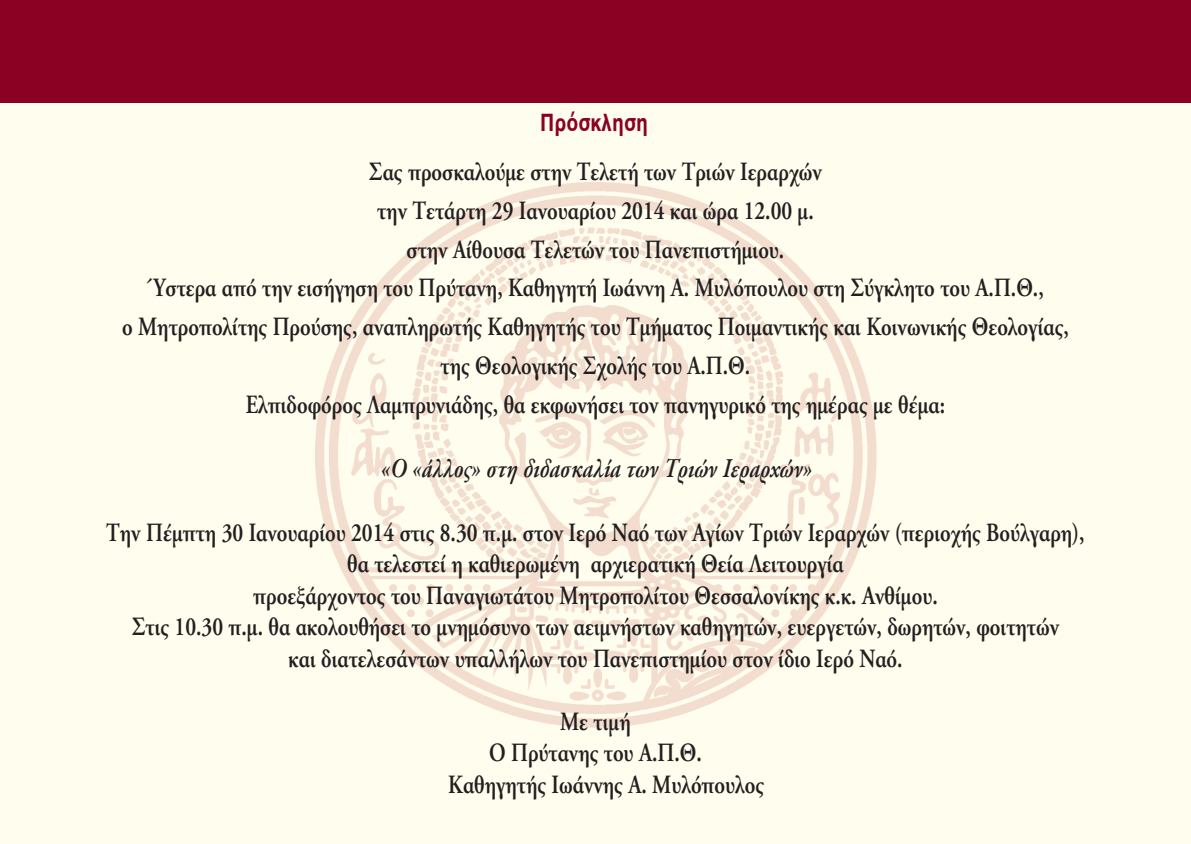
<style>
.page{position:relative;width:1191px;height:844px;background:#fff}
.page>*{position:absolute;margin:0;border:0;box-sizing:border-box;transform-origin:0 0}
.t1{font:italic 500 27.12px "CF Garamond";color:#231f20;scale:.8 1}
.t2{font:500 26.25px/39px "CF Garamond";color:#231f20;text-align:center;scale:.8 1}
.t3{font:700 24.5px "Helvetica";color:#8a0124;scale:.8 1}
</style>
<div class="page">
<div style="left:0;top:0;width:1191px;height:843px;background:#fffdee"></div>
<img style="left:316px;top:183px;width:560px;height:543px">
<div style="left:0;top:0;width:1191px;height:102px;background:#8a0124"></div>
<p class="t3" style="left:540px;top:112px;width:136px">Πρόσκληση</p>
<p class="t2" style="left:122px;top:152px;width:1184px">Σας προσκαλούμε στην Τελετή των Τριών Ιεραρχών<br>την Τετάρτη 29 Ιανουαρίου 2014 και ώρα 12.00 μ.<br>στην Αίθουσα Τελετών του Πανεπιστήμιου.<br>Ύστερα από την εισήγηση του Πρύτανη, Καθηγητή Ιωάννη Α. Μυλόπουλου στη Σύγκλητο του Α.Π.Θ.,<br>ο Μητροπολίτης Προύσης, αναπληρωτής Καθηγητής του Τμήματος Ποιμαντικής και Κοινωνικής Θεολογίας, της Θεολογικής Σχολής του Α.Π.Θ.<br>Ελπιδοφόρος Λαμπρυνιάδης, θα εκφωνήσει τον πανηγυρικό της ημέρας με θέμα:</p>
<p class="t1" style="left:380px;top:454px;width:541px">«Ο «άλλος» στη διδασκαλία των Τριών Ιεραρχών»</p>
<p class="t2" style="left:106px;top:517px;width:1224px;line-height:31.5px">Την Πέμπτη 30 Ιανουαρίου 2014 στις 8.30 π.μ. στον Ιερό Ναό των Αγίων Τριών Ιεραρχών (περιοχής Βούλγαρη), θα τελεστεί η καθιερωμένη αρχιερατική Θεία Λειτουργία<br>προεξάρχοντος του Παναγιωτάτου Μητροπολίτου Θεσσαλονίκης κ.κ. Ανθίμου.<br>Στις 10.30 π.μ. θα ακολουθήσει το μνημόσυνο των αειμνήστων καθηγητών, ευεργετών, δωρητών, φοιτητών<br>και διατελεσάντων υπαλλήλων του Πανεπιστημίου στον ίδιο Ιερό Ναό.</p>
<p class="t2" style="left:560px;top:702px;width:90px">Με τιμή</p>
<p class="t2" style="left:489px;top:733px;width:267px">Ο Πρύτανης του Α.Π.Θ.</p>
<p class="t2" style="left:448px;top:765px;width:396px">Καθηγητής Ιωάννης Α. Μυλόπουλος</p>
</div>
